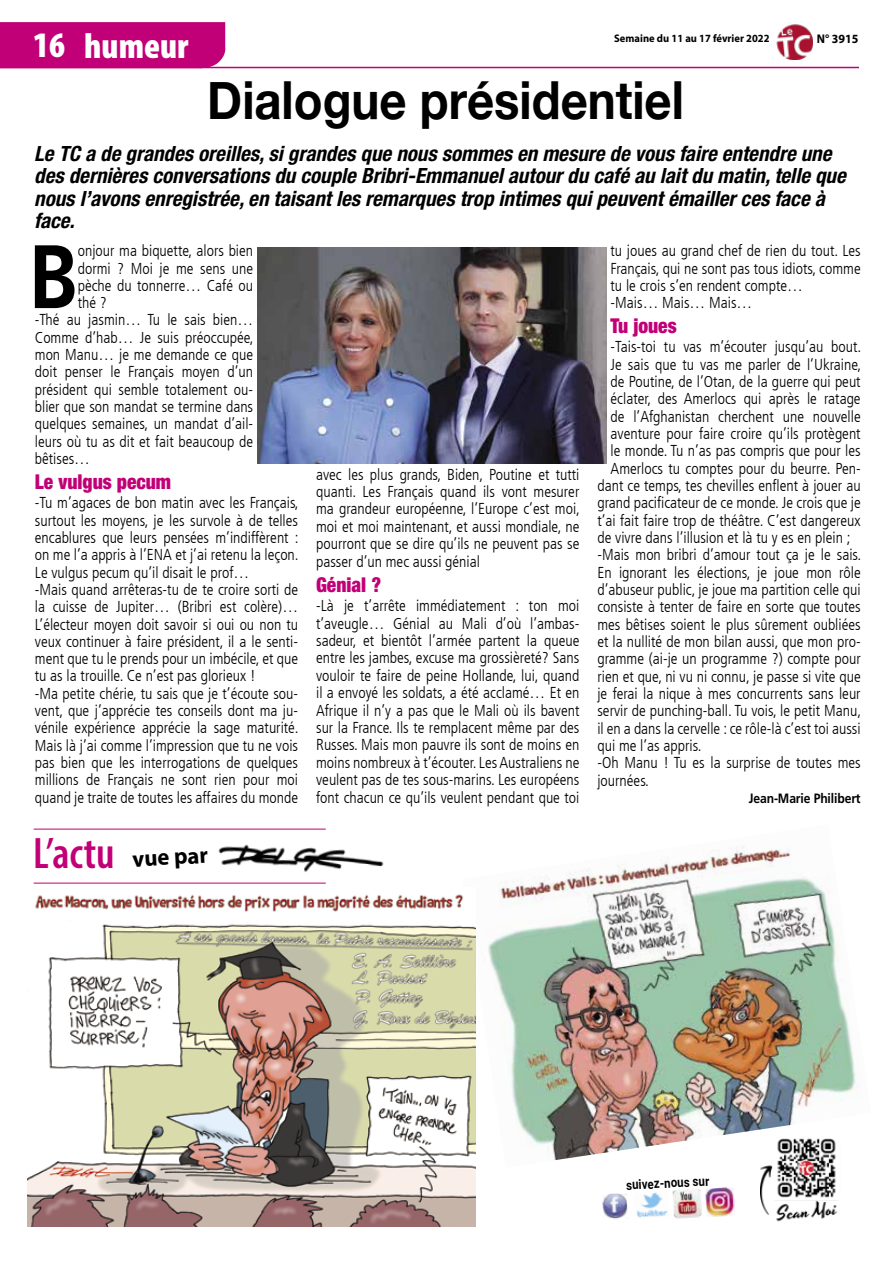
<style>
.page{position:relative;width:893px;height:1263px;background:#fff}
.page>*{position:absolute;margin:0;border:0;box-sizing:border-box;transform-origin:0 0}
.t1{font:700 89.85px "Frutiger LT Std";color:#000;scale:.9 1}
.t2{font:700 52.5px "Helvetica Neue";color:#000;scale:.9 1}
.t3{font:600 condensed 44.25px "Myriad Pro";color:#c10077}
.t4{font:900 condensed 36px "Myriad Pro";color:#fff}
.t5{font:700 23.25px "Myriad Pro";color:#000}
.t6{font:italic 700 condensed 21px/22.5px "Helvetica Neue LT Std";color:#000}
.t7{font:900 condensed 20.4px "Helvetica Neue";color:#c10077;scale:.95 1}
.t8{font:300 condensed 15.75px/17.4px "Frutiger LT";color:#000}
.t9{font:700 13.5px "Frutiger LT Std";letter-spacing:-.01em;color:#000;scale:.9 1}
.t10{font:700 13.35px "Roboto";color:#000;scale:.85 1}
.t11{font:700 12.6px "Myriad Pro";color:#000;scale:.95 1}
.t12{font:700 10.95px "Myriad Pro";color:#000;scale:.95 1}
</style>
<div class="page">
<img style="left:776px;top:24px;width:36px;height:35px">
<img style="left:488px;top:847px;width:368px;height:313px">
<hr style="left:0;top:67px;width:859px;height:1px;background:#c10077">
<div style="left:0;top:22px;width:227px;height:47px;background:#c10077"></div>
<img style="left:218px;top:844px;width:166px;height:28px">
<hr style="left:34px;top:828px;width:292px;height:2px;background:#c10077">
<hr style="left:34px;top:882px;width:292px;height:2px;background:#c10077">
<img style="left:602px;top:1193px;width:26px;height:27px">
<img style="left:636px;top:1192px;width:32px;height:26px">
<img style="left:672px;top:1189px;width:30px;height:30px">
<img style="left:705px;top:1187px;width:30px;height:30px">
<img style="left:760px;top:1136px;width:80px;height:86px">
<img style="left:257px;top:248px;width:349px;height:215px">
<img style="left:28px;top:894px;width:448px;height:333px">
<h3 class="t4" style="left:33px;top:23px;width:157px">16 humeur</h3>
<p class="t12" style="left:614px;top:32px;width:165px">Semaine du 11 au 17 février 2022</p>
<p class="t11" style="left:817px;top:31px;width:45px">N° 3915</p>
<h2 class="t2" style="left:207px;top:68px;width:531px">Dialogue présidentiel</h2>
<p class="t6" style="left:34px;top:142px;width:813px">Le TC a de grandes oreilles, si grandes que nous sommes en mesure de vous faire entendre une des dernières conversations du couple Bribri-Emmanuel autour du café au lait du matin, telle que nous l’avons enregistrée, en taisant les remarques trop intimes qui peuvent émailler ces face à face.</p>
<h1 class="t1" style="left:28px;top:224px;width:56px">B</h1>
<p class="t8" style="left:78px;top:242px;width:177px">onjour ma biquette, alors bien</p>
<p class="t8" style="left:78px;top:260px;width:177px">dormi ? Moi je me sens une</p>
<p class="t8" style="left:78px;top:277px;width:177px">pèche du tonnerre… Café ou</p>
<p class="t8" style="left:78px;top:294px;width:31px">thé ?</p>
<p class="t8" style="left:35px;top:311px;width:220px">-Thé au jasmin… Tu le sais bien…</p>
<p class="t8" style="left:35px;top:329px;width:220px">Comme d’hab… Je suis préoccupée,</p>
<p class="t8" style="left:35px;top:346px;width:220px">mon Manu… je me demande ce que</p>
<p class="t8" style="left:35px;top:363px;width:220px">doit penser le Français moyen d’un</p>
<p class="t8" style="left:35px;top:381px;width:220px">président qui semble totalement ou-</p>
<p class="t8" style="left:35px;top:398px;width:220px">blier que son mandat se termine dans</p>
<p class="t8" style="left:35px;top:415px;width:220px">quelques semaines, un mandat d’ail-</p>
<p class="t8" style="left:35px;top:433px;width:220px">leurs où tu as dit et fait beaucoup de</p>
<p class="t8" style="left:35px;top:450px;width:57px">bêtises…</p>
<p class="t7" style="left:35px;top:469px;width:145px">Le vulgus pecum</p>
<p class="t8" style="left:35px;top:494px;width:265px">-Tu m’agaces de bon matin avec les Français, surtout les moyens, je les survole à de telles encablures que leurs pensées m’indiffèrent : on me l’a appris à l’ENA et j’ai retenu la leçon.<br>Le vulgus pecum qu’il disait le prof…<br>-Mais quand arrêteras-tu de te croire sorti de la cuisse de Jupiter… (Bribri est colère)… L’électeur moyen doit savoir si oui ou non tu veux continuer à faire président, il a le senti&shy;ment que tu le prends pour un imbécile, et que tu as la trouille. Ce n’est pas glorieux !<br>-Ma petite chérie, tu sais que je t’écoute sou&shy;vent, que j’apprécie tes conseils dont ma ju&shy;vénile expérience apprécie la sage maturité.<br>Mais là j’ai comme l’impression que tu ne vois pas bien que les interrogations de quelques millions de Français ne sont rien pour moi quand je traite de toutes les affaires du monde</p>
<h3 class="t3" style="left:33px;top:826px;width:83px">L’actu</h3>
<h3 class="t5" style="left:132px;top:844px;width:77px;rotate:-3deg">vue par</h3>
<p class="t8" style="left:316px;top:466px;width:265px;text-align:justify">avec les plus grands, Biden, Poutine et tutti quanti. Les Français quand ils vont mesurer ma grandeur européenne, l’Europe c’est moi, moi et moi maintenant, et aussi mondiale, ne pourront que se dire qu’ils ne peuvent pas se passer d’un mec aussi génial</p>
<p class="t7" style="left:316px;top:572px;width:70px">Génial ?</p>
<p class="t8" style="left:316px;top:597px;width:265px;text-align:justify">-Là je t’arrête immédiatement : ton moi t’aveugle… Génial au Mali d’où l’ambas&shy;sadeur, et bientôt l’armée partent la queue entre les jambes, excuse ma grossièreté? Sans vouloir te faire de peine Hollande, lui, quand il a envoyé les soldats, a été acclamé… Et en Afrique il n’y a pas que le Mali où ils bavent sur la France. Ils te remplacent même par des Russes. Mais mon pauvre ils sont de moins en moins nombreux à t’écouter. Les Australiens ne veulent pas de tes sous-marins. Les européens font chacun ce qu’ils veulent pendant que toi</p>
<p class="t8" style="left:611px;top:242px;width:252px">tu joues au grand chef de rien du tout. Les Français, qui ne sont pas tous idiots, comme tu le crois s’en rendent compte…<br>-Mais… Mais… Mais…</p>
<p class="t7" style="left:611px;top:313px;width:71px">Tu joues</p>
<p class="t8" style="left:611px;top:338px;width:252px">-Tais-toi tu vas m’écouter jusqu’au bout.</p>
<p class="t8" style="left:611px;top:356px;width:252px">Je sais que tu vas me parler de l’Ukraine,</p>
<p class="t8" style="left:611px;top:373px;width:252px">de Poutine, de l’Otan, de la guerre qui peut</p>
<p class="t8" style="left:611px;top:390px;width:252px">éclater, des Amerlocs qui après le ratage</p>
<p class="t8" style="left:611px;top:408px;width:252px">de l’Afghanistan cherchent une nouvelle</p>
<p class="t8" style="left:611px;top:425px;width:252px">aventure pour faire croire qu’ils protègent</p>
<p class="t8" style="left:611px;top:442px;width:252px">le monde. Tu n’as pas compris que pour les</p>
<p class="t8" style="left:611px;top:460px;width:252px">Amerlocs tu comptes pour du beurre. Pen-</p>
<p class="t8" style="left:597px;top:477px;width:265px">dant ce temps, tes chevilles enflent à jouer au</p>
<p class="t8" style="left:597px;top:494px;width:265px">grand pacificateur de ce monde. Je crois que je</p>
<p class="t8" style="left:597px;top:512px;width:265px">t’ai fait faire trop de théâtre. C’est dangereux</p>
<p class="t8" style="left:597px;top:529px;width:255px">de vivre dans l’illusion et là tu y es en plein ;</p>
<p class="t8" style="left:597px;top:546px;width:265px">-Mais mon bribri d’amour tout ça je le sais.</p>
<p class="t8" style="left:597px;top:564px;width:265px">En ignorant les élections, je joue mon rôle</p>
<p class="t8" style="left:597px;top:581px;width:265px">d’abuseur public, je joue ma partition celle qui</p>
<p class="t8" style="left:597px;top:598px;width:265px">consiste à tenter de faire en sorte que toutes</p>
<p class="t8" style="left:597px;top:616px;width:265px">mes bêtises soient le plus sûrement oubliées</p>
<p class="t8" style="left:597px;top:633px;width:265px">et la nullité de mon bilan aussi, que mon pro-</p>
<p class="t8" style="left:597px;top:650px;width:265px">gramme (ai-je un programme ?) compte pour</p>
<p class="t8" style="left:597px;top:668px;width:265px">rien et que, ni vu ni connu, je passe si vite que</p>
<p class="t8" style="left:597px;top:685px;width:265px">je ferai la nique à mes concurrents sans leur</p>
<p class="t8" style="left:597px;top:702px;width:265px">servir de punching-ball. Tu vois, le petit Manu,</p>
<p class="t8" style="left:597px;top:720px;width:265px">il en a dans la cervelle : ce rôle-là c’est toi aussi</p>
<p class="t8" style="left:597px;top:737px;width:106px">qui me l’as appris.</p>
<p class="t8" style="left:597px;top:754px;width:265px">-Oh Manu ! Tu es la surprise de toutes mes</p>
<p class="t8" style="left:597px;top:772px;width:53px">journées.</p>
<p class="t9" style="left:749px;top:790px;width:126px">Jean-Marie Philibert</p>
<p class="t10" style="left:626px;top:1175px;width:99px;rotate:-3deg">suivez-nous sur</p>
</div>
